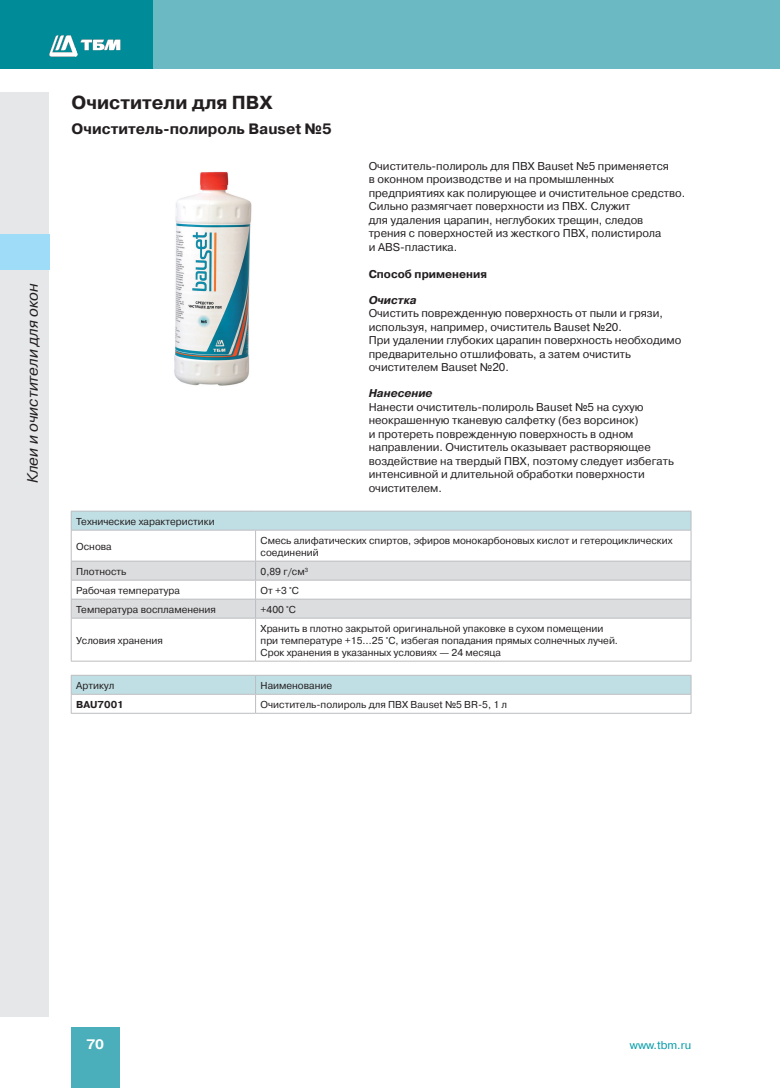
<style>
.page{position:relative;width:780px;height:1088px;background:#fff}
.page>*{position:absolute;margin:0;border:0;box-sizing:border-box;transform-origin:0 0}
.t1{font:700 18.75px "Pragmatica C";color:#231f20}
.t2{font:700 15px "Pragmatica C";color:#231f20}
.t3{font:italic 15px "Pragmatica C";color:#231f20}
.t4{font:700 13.75px "Pragmatica C";color:#fff}
.t5{font:11.25px/13.5px "Pragmatica C";color:#231f20}
.t6{font:700 11.25px "Pragmatica C";color:#231f20}
.t7{font:italic 700 11.25px "Pragmatica C";color:#231f20}
.t8{font:11.25px "Pragmatica C";color:#009ba8}
.t9{font:10px/12px "Pragmatica C";color:#231f20}
.t10{font:700 10px "Pragmatica C";color:#231f20}
</style>
<div class="page">
<div style="left:1px;top:92px;width:48px;height:925px;background:#e6e7e9"></div>
<div style="left:0;top:234px;width:49px;height:35px;background:#9edcf7"></div>
<div style="left:71px;top:1028px;width:49px;height:60px;background:#4aafba"></div>
<div style="left:143px;top:0;width:619px;height:69px;background:#6ab9c3"></div>
<div style="left:762px;top:0;width:18px;height:69px;background:#6ab9c3"></div>
<div style="left:0;top:0;width:152px;height:69px;background:#008b98"></div>
<svg style="left:49px;top:35px;width:71px;height:22px"></svg>
<img style="left:174px;top:171px;width:78px;height:215px">
<div style="left:71px;top:511px;width:620px;height:19px;background:#c0dfe4"></div>
<svg style="left:72px;top:560px;width:618px;height:101px"></svg>
<svg style="left:72px;top:562px;width:618px;height:56px;fill:#dcdddf"></svg>
<svg style="left:690px;top:512px;width:1px;height:18px"></svg>
<hr style="left:71px;top:530px;width:184px;height:1px;background:#bcbdc0">
<hr style="left:255px;top:530px;width:436px;height:1px;background:#bcbdc0">
<hr style="left:255px;top:530px;width:1px;height:31px;background:#bcbdc0">
<hr style="left:71px;top:561px;width:184px;height:1px;background:#bcbdc0">
<hr style="left:255px;top:561px;width:436px;height:1px;background:#bcbdc0">
<hr style="left:71px;top:580px;width:184px;height:1px;background:#bcbdc0">
<hr style="left:255px;top:580px;width:436px;height:1px;background:#bcbdc0">
<hr style="left:71px;top:599px;width:184px;height:1px;background:#bcbdc0">
<hr style="left:255px;top:599px;width:436px;height:1px;background:#bcbdc0">
<svg style="left:255px;top:562px;width:1px;height:56px"></svg>
<hr style="left:71px;top:618px;width:184px;height:1px;background:#bcbdc0">
<hr style="left:255px;top:618px;width:436px;height:1px;background:#bcbdc0">
<hr style="left:255px;top:618px;width:1px;height:43px;background:#bcbdc0">
<hr style="left:71px;top:511px;width:184px;height:1px;background:#bcbdc0">
<svg style="left:71px;top:512px;width:1px;height:18px"></svg>
<hr style="left:255px;top:511px;width:436px;height:1px;background:#bcbdc0">
<hr style="left:71px;top:530px;width:1px;height:31px;background:#bcbdc0">
<hr style="left:690px;top:530px;width:1px;height:31px;background:#bcbdc0">
<svg style="left:71px;top:562px;width:1px;height:56px"></svg>
<svg style="left:690px;top:562px;width:1px;height:56px"></svg>
<hr style="left:71px;top:618px;width:1px;height:43px;background:#bcbdc0">
<hr style="left:690px;top:618px;width:1px;height:43px;background:#bcbdc0">
<hr style="left:71px;top:661px;width:184px;height:1px;background:#bcbdc0">
<hr style="left:255px;top:661px;width:436px;height:1px;background:#bcbdc0">
<svg style="left:71px;top:675px;width:620px;height:38px"></svg>
<hr style="left:71px;top:713px;width:184px;height:1px;background:#bcbdc0">
<hr style="left:255px;top:713px;width:436px;height:1px;background:#bcbdc0">
<h2 class="t3" style="left:24px;top:483px;width:201px;rotate:-90deg">Клеи и очистители для окон</h2>
<h1 class="t1" style="left:72px;top:92px;width:203px">Очистители для ПВХ</h1>
<h2 class="t2" style="left:72px;top:121px;width:262px">Очиститель-полироль Bauset №5</h2>
<p class="t5" style="left:369px;top:159px;width:318px">Очиститель-полироль для ПВХ Bauset №5 применяется<br>в оконном производстве и на промышленных предприятиях как полирующее и очистительное средство.<br>Сильно размягчает поверхности из ПВХ. Служит<br>для удаления царапин, неглубоких трещин, следов<br>трения с поверхностей из жесткого ПВХ, полистирола<br>и ABS-пластика.</p>
<p class="t6" style="left:369px;top:267px;width:120px">Способ применения</p>
<p class="t7" style="left:369px;top:293px;width:49px">Очистка</p>
<p class="t5" style="left:369px;top:307px;width:314px">Очистить поврежденную поверхность от пыли и грязи, используя, например, очиститель Bauset №20.<br>При удалении глубоких царапин поверхность необходимо предварительно отшлифовать, а затем очистить очистителем Bauset №20.</p>
<p class="t7" style="left:369px;top:387px;width:65px">Нанесение</p>
<p class="t5" style="left:369px;top:400px;width:306px">Нанести очиститель-полироль Bauset №5 на сухую неокрашенную тканевую салфетку (без ворсинок)<br>и протереть поврежденную поверхность в одном направлении. Очиститель оказывает растворяющее воздействие на твердый ПВХ, поэтому следует избегать интенсивной и длительной обработки поверхности очистителем.</p>
<p class="t9" style="left:76px;top:516px;width:140px">Технические характеристики</p>
<p class="t9" style="left:76px;top:541px;width:37px">Основа</p>
<p class="t9" style="left:260px;top:535px;width:413px">Смесь алифатических спиртов, эфиров монокарбоновых кислот и гетероциклических соединений</p>
<p class="t9" style="left:76px;top:566px;width:52px">Плотность</p>
<p class="t9" style="left:260px;top:566px;width:49px">0,89 г/см<sup>3</sup></p>
<p class="t9" style="left:76px;top:585px;width:105px">Рабочая температура</p>
<p class="t9" style="left:260px;top:585px;width:40px">От +3 °С</p>
<p class="t9" style="left:76px;top:604px;width:141px">Температура воспламенения</p>
<p class="t9" style="left:260px;top:604px;width:37px">+400 °С</p>
<p class="t9" style="left:76px;top:635px;width:88px">Условия хранения</p>
<p class="t9" style="left:260px;top:623px;width:359px">Хранить в плотно закрытой оригинальной упаковке в сухом помещении при температуре +15…25 °С, избегая попадания прямых солнечных лучей.<br>Срок хранения в указанных условиях — 24 месяца</p>
<p class="t9" style="left:76px;top:680px;width:40px">Артикул</p>
<p class="t9" style="left:260px;top:680px;width:73px">Наименование</p>
<p class="t10" style="left:76px;top:699px;width:49px">BAU7001</p>
<p class="t9" style="left:260px;top:699px;width:248px">Очиститель-полироль для ПВХ Bauset №5 BR-5, 1 л</p>
<p class="t4" style="left:86px;top:1037px;width:19px">70</p>
<p class="t8" style="left:630px;top:1039px;width:63px">www.tbm.ru</p>
</div>
